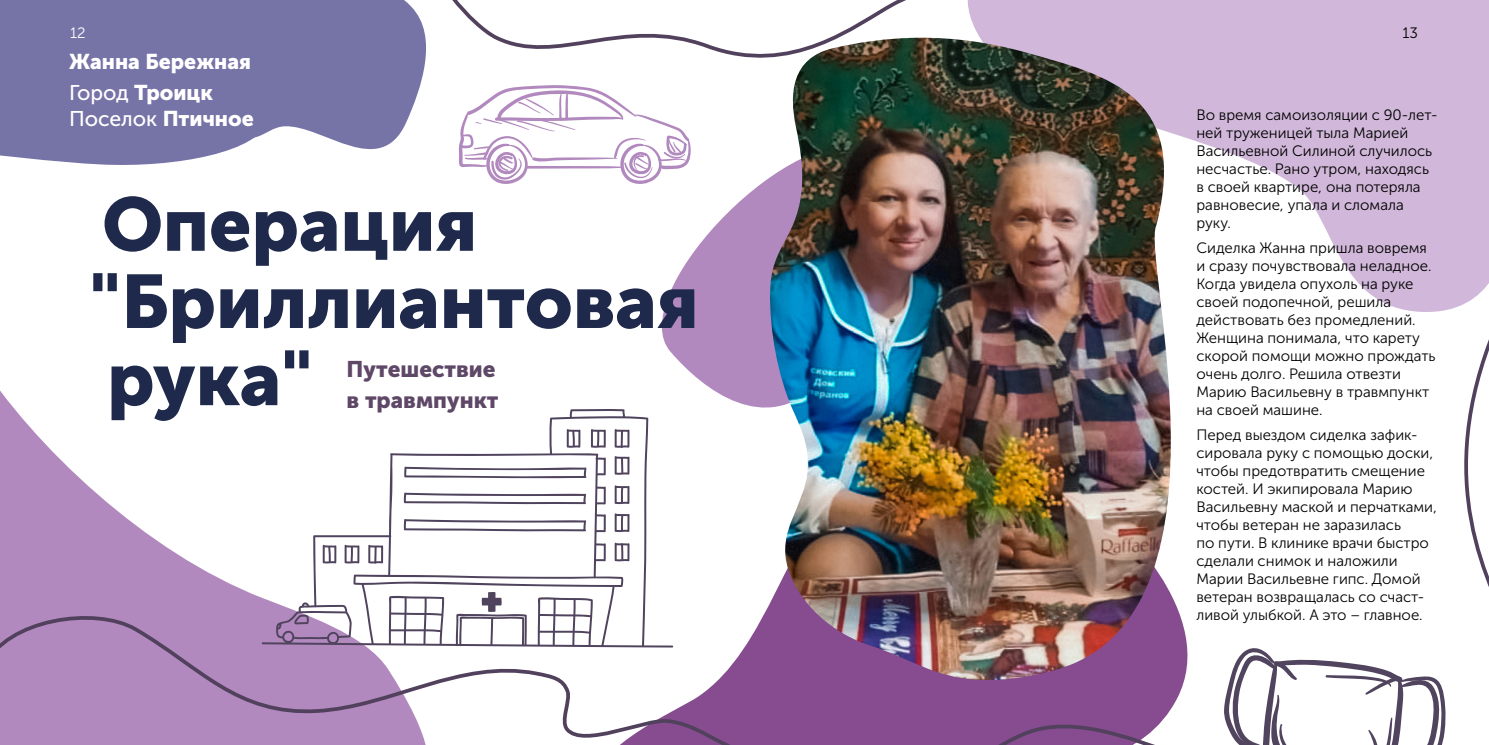
<style>
.page{position:relative;width:1489px;height:745px;background:#fff}
.page>*{position:absolute;margin:0;border:0;box-sizing:border-box;transform-origin:0 0}
.t1{font:75px/77.1px "Museo Sans Cyrl 900";color:#1e294b}
.t2{font:22.5px/31.2px "Museo Sans Cyrl 900";color:#5e4767}
.t3{font:21.25px/30px "Museo Sans Cyrl 900";color:#fff}
.t4{font:21.25px "Museo Sans Cyrl 500";color:#fff}
.t5{font:15px/18px "Museo Sans Cyrl 300";color:#000}
.t6{font:15px "Museo Sans Cyrl 300";color:#fff}
.s1{font-family:"Museo Sans Cyrl 500"}
.s2{font-family:"Museo Sans Cyrl 900"}
</style>
<div class="page">
<svg style="left:1139px;top:0;width:349px;height:312px;fill:#d1b8da"></svg>
<svg style="left:662px;top:144px;width:107px;height:177px;fill:#b289be"></svg>
<img style="left:769px;top:38px;width:403px;height:283px">
<div style="left:0;top:0;width:43px;height:160px;background:#7673a7"></div>
<svg style="left:43px;top:0;width:380px;height:165px;background:#8481b0"></svg>
<svg style="left:423px;top:0;width:716px;height:77px"></svg>
<img style="left:0;top:321px;width:1488px;height:423px">
<svg style="left:261px;top:408px;width:412px;height:239px"></svg>
<svg style="left:403px;top:518px;width:183px;height:13px"></svg>
<svg style="left:614px;top:428px;width:15px;height:20px"></svg>
<svg style="left:614px;top:455px;width:15px;height:20px"></svg>
<svg style="left:614px;top:485px;width:15px;height:19px"></svg>
<svg style="left:614px;top:512px;width:15px;height:20px"></svg>
<svg style="left:614px;top:542px;width:15px;height:19px"></svg>
<svg style="left:591px;top:428px;width:15px;height:20px"></svg>
<svg style="left:566px;top:428px;width:14px;height:20px"></svg>
<svg style="left:403px;top:492px;width:183px;height:12px"></svg>
<svg style="left:404px;top:466px;width:182px;height:12px"></svg>
<svg style="left:368px;top:544px;width:15px;height:19px"></svg>
<svg style="left:344px;top:544px;width:15px;height:19px"></svg>
<svg style="left:323px;top:544px;width:13px;height:19px"></svg>
<svg style="left:294px;top:614px;width:15px;height:10px"></svg>
<svg style="left:481px;top:591px;width:21px;height:20px"></svg>
<svg style="left:458px;top:85px;width:232px;height:100px"></svg>
<svg style="left:1223px;top:646px;width:222px;height:98px"></svg>
<p class="t6" style="left:70px;top:24px;width:17px">12</p>
<p class="t5" style="left:1402px;top:24px;width:17px">13</p>
<h3 class="t3" style="left:69px;top:47px;width:183px">Жанна Бережная<br><span class="s1">Город</span> Троицк</h3>
<h3 class="t4" style="left:69px;top:107px;width:186px">Поселок <span class="s2">Птичное</span></h3>
<p class="t5" style="left:1196px;top:105px;width:243px">Во время самоизоляции с 90-лет&shy;ней труженицей тыла Марией<br>Васильевной Силиной случилось несчастье. Рано утром, находясь в своей квартире, она потеряла равновесие, упала и сломала руку.</p>
<p class="t5" style="left:1196px;top:239px;width:241px">Сиделка Жанна пришла вовремя и сразу почувствовала неладное.<br>Когда увидела опухоль на руке своей подопечной, решила действовать без промедлений.<br>Женщина понимала, что карету скорой помощи можно прождать очень долго. Решила отвезти<br>Марию Васильевну в травмпункт на своей машине.</p>
<p class="t5" style="left:1196px;top:426px;width:242px">Перед выездом сиделка зафик&shy;сировала руку с помощью доски, чтобы предотвратить смещение костей. И экипировала Марию<br>Васильевну маской и перчатками, чтобы ветеран не заразилась<br>по пути. В клинике врачи быстро сделали снимок и наложили<br>Марии Васильевне гипс. Домой ветеран возвращалась со счаст&shy;ливой улыбкой. А это – главное.</p>
<h1 class="t1" style="left:89px;top:186px;width:611px">Операция "Бриллиантовая рука"</h1>
<h2 class="t2" style="left:346px;top:353px;width:153px">Путешествие в травмпункт</h2>
</div>
